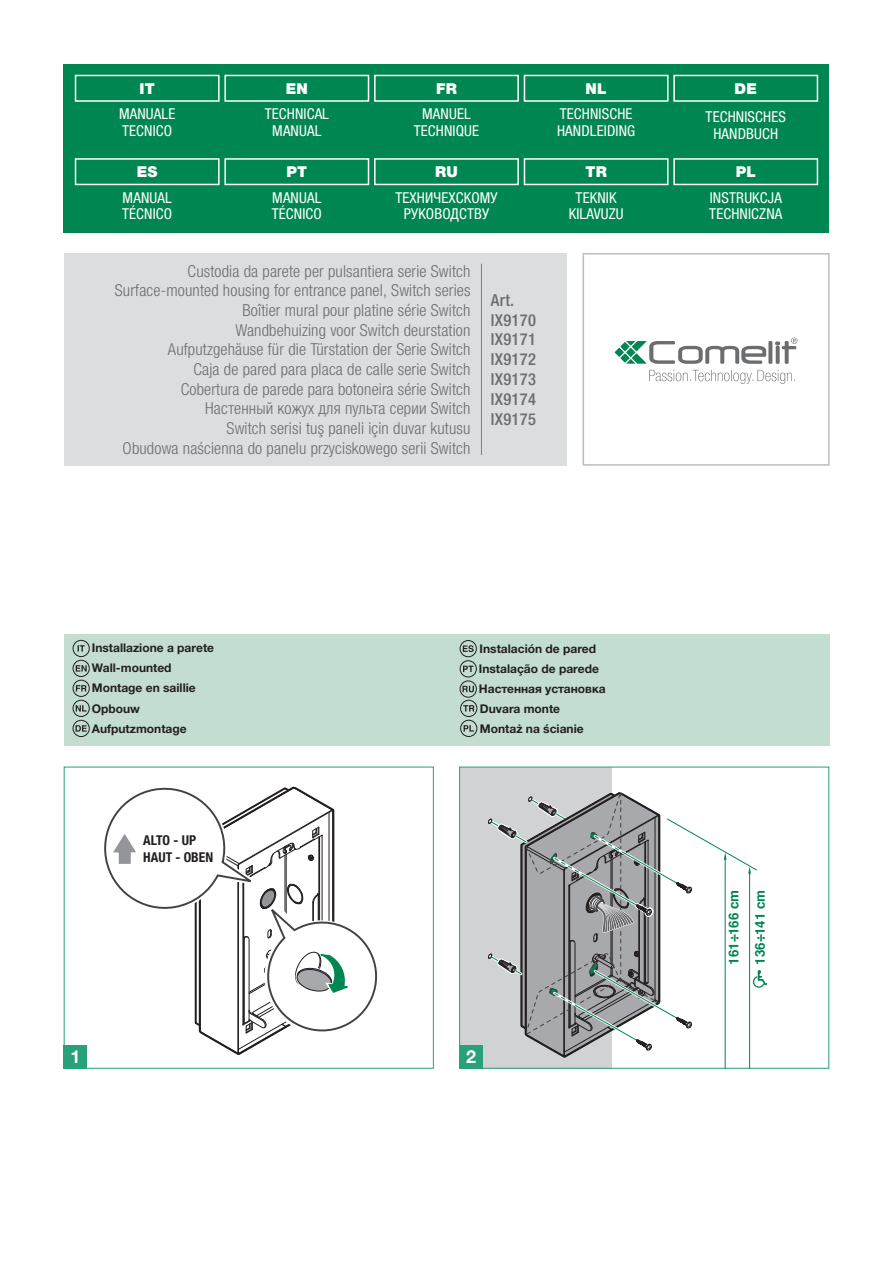
<style>
.page{position:relative;width:893px;height:1263px;background:#fff}
.page>*{position:absolute;margin:0;border:0;box-sizing:border-box;transform-origin:0 0}
.Numero_immagine{font:700 18px "Helvetica Neue LTW1 G";color:#fff}
.t1{font:300 condensed 16.5px "Helvetica Neue LTW1 G";letter-spacing:.01em;color:#6c6d70}
.t2{font:500 condensed 16.5px "Helvetica Neue LTW1 G";letter-spacing:.02em;color:#6c6d70}
.t3{font:condensed 15px/16.5px "Helvetica Neue LTW1 G";letter-spacing:.01em;color:#fff}
.t4{font:900 15px "Helvetica Neue LTW1 G";letter-spacing:.01em;color:#fff}
.t5{font:700 condensed 13.65px/16.4px "Helvetica Neue LTW1 G";color:#231f20}
.t6{font:700 13.5px/26.2px "Helvetica";color:#008751}
.titolo_primo_livello{font:700 12px "Helvetica Neue LTW1 G";color:#231f20}
</style>
<div class="page">
<div style="left:583px;top:253px;width:247px;height:213px;border:2px solid #bcbdc0"></div>
<svg style="left:649px;top:370px;width:146px;height:14px"></svg>
<svg style="left:614px;top:347px;width:10px;height:10px"></svg>
<svg style="left:620px;top:353px;width:10px;height:10px"></svg>
<svg style="left:620px;top:342px;width:10px;height:9px"></svg>
<svg style="left:626px;top:338px;width:171px;height:26px"></svg>
<div style="left:64px;top:253px;width:503px;height:213px;background:#dcdddf"></div>
<div style="left:64px;top:64px;width:765px;height:169px;background:#008751"></div>
<div style="left:75px;top:75px;width:145px;height:27px;border:2px solid #fff"></div>
<div style="left:224px;top:75px;width:145px;height:27px;border:2px solid #fff"></div>
<div style="left:374px;top:75px;width:145px;height:27px;border:2px solid #fff"></div>
<div style="left:524px;top:75px;width:144px;height:27px;border:2px solid #fff"></div>
<div style="left:673px;top:75px;width:145px;height:27px;border:2px solid #fff"></div>
<div style="left:75px;top:158px;width:145px;height:27px;border:2px solid #fff"></div>
<div style="left:224px;top:158px;width:145px;height:27px;border:2px solid #fff"></div>
<div style="left:374px;top:158px;width:145px;height:27px;border:2px solid #fff"></div>
<div style="left:524px;top:158px;width:144px;height:27px;border:2px solid #fff"></div>
<div style="left:673px;top:158px;width:145px;height:27px;border:2px solid #fff"></div>
<div style="left:460px;top:767px;width:152px;height:301px;background:#d1d2d4"></div>
<hr style="left:725px;top:859px;width:1px;height:209px;background:#008751">
<hr style="left:749px;top:873px;width:1px;height:195px;background:#008751">
<svg style="left:488px;top:792px;width:279px;height:266px"></svg>
<div style="left:459px;top:1045px;width:24px;height:23px;background:#28a079"></div>
<svg style="left:104px;top:786px;width:273px;height:269px"></svg>
<div style="left:64px;top:1045px;width:23px;height:23px;background:#28a079"></div>
<div style="left:64px;top:634px;width:766px;height:111px;background:#c3ded0"></div>
<svg style="left:462px;top:686px;width:12px;height:6px"></svg>
<div style="left:460px;top:680px;width:17px;height:17px;border:1px solid #231f20;border-radius:50%"></div>
<svg style="left:463px;top:705px;width:11px;height:6px"></svg>
<div style="left:460px;top:700px;width:17px;height:17px;border:1px solid #231f20;border-radius:50%"></div>
<svg style="left:76px;top:665px;width:11px;height:6px"></svg>
<div style="left:73px;top:660px;width:17px;height:17px;border:1px solid #231f20;border-radius:50%"></div>
<svg style="left:464px;top:725px;width:10px;height:6px"></svg>
<div style="left:460px;top:720px;width:17px;height:17px;border:1px solid #231f20;border-radius:50%"></div>
<svg style="left:76px;top:685px;width:10px;height:6px"></svg>
<div style="left:73px;top:680px;width:17px;height:17px;border:1px solid #231f20;border-radius:50%"></div>
<svg style="left:76px;top:725px;width:11px;height:7px"></svg>
<div style="left:73px;top:720px;width:17px;height:17px;border:1px solid #231f20;border-radius:50%"></div>
<svg style="left:463px;top:666px;width:10px;height:6px"></svg>
<div style="left:460px;top:660px;width:17px;height:17px;border:1px solid #231f20;border-radius:50%"></div>
<svg style="left:463px;top:645px;width:11px;height:7px"></svg>
<div style="left:460px;top:640px;width:17px;height:17px;border:1px solid #231f20;border-radius:50%"></div>
<svg style="left:78px;top:645px;width:7px;height:7px"></svg>
<div style="left:73px;top:640px;width:17px;height:17px;border:1px solid #231f20;border-radius:50%"></div>
<svg style="left:76px;top:705px;width:11px;height:6px"></svg>
<div style="left:73px;top:700px;width:17px;height:17px;border:1px solid #231f20;border-radius:50%"></div>
<hr style="left:481px;top:264px;width:1px;height:191px;background:#939598">
<p class="t4" style="left:140px;top:79px;width:17px">IT</p>
<p class="t3" style="left:119px;top:106px;width:58px">MANUALE<br>TECNICO</p>
<p class="t4" style="left:137px;top:163px;width:22px">ES</p>
<p class="t3" style="left:122px;top:189px;width:52px">MANUAL<br>TÉCNICO</p>
<p class="t4" style="left:286px;top:79px;width:24px">EN</p>
<p class="t3" style="left:265px;top:106px;width:66px;text-align:center">TECHNICAL<br>MANUAL</p>
<p class="t4" style="left:286px;top:163px;width:22px">PT</p>
<p class="t3" style="left:272px;top:189px;width:52px">MANUAL<br>TÉCNICO</p>
<p class="t4" style="left:436px;top:79px;width:22px">FR</p>
<p class="t3" style="left:414px;top:106px;width:67px;text-align:center">MANUEL<br>TECHNIQUE</p>
<p class="t4" style="left:435px;top:163px;width:24px">RU</p>
<p class="t3" style="left:395px;top:189px;width:104px;text-align:center">ТЕХНИЧЕXСКОМУ<br>РУКОВОДСТВУ</p>
<p class="t1" style="left:188px;top:261px;width:284px">Custodia da parete per pulsantiera serie Switch</p>
<p class="t1" style="left:115px;top:281px;width:357px">Surface-mounted housing for entrance panel, Switch series</p>
<p class="t1" style="left:243px;top:300px;width:229px">Boîtier mural pour platine série Switch</p>
<p class="t1" style="left:235px;top:320px;width:237px">Wandbehuizing voor Switch deurstation</p>
<p class="t1" style="left:168px;top:340px;width:304px">Aufputzgehäuse für die Türstation der Serie Switch</p>
<p class="t1" style="left:193px;top:360px;width:278px">Caja de pared para placa de calle serie Switch</p>
<p class="t1" style="left:181px;top:379px;width:291px">Cobertura de parede para botoneira série Switch</p>
<p class="t1" style="left:205px;top:399px;width:267px">Настенный кожух для пульта серии Switch</p>
<p class="t1" style="left:227px;top:419px;width:245px">Switch serisi tuş paneli için duvar kutusu</p>
<p class="t1" style="left:123px;top:438px;width:349px">Obudowa naścienna do panelu przyciskowego serii Switch</p>
<p class="t2" style="left:491px;top:290px;width:25px">Art.</p>
<p class="t2" style="left:491px;top:310px;width:47px">IX9170</p>
<p class="t2" style="left:491px;top:330px;width:47px">IX9171</p>
<p class="t2" style="left:491px;top:349px;width:47px">IX9172</p>
<p class="t2" style="left:491px;top:369px;width:47px">IX9173</p>
<p class="t2" style="left:491px;top:389px;width:47px">IX9174</p>
<p class="t2" style="left:491px;top:409px;width:47px">IX9175</p>
<p class="t4" style="left:586px;top:79px;width:22px">NL</p>
<p class="t3" style="left:557px;top:106px;width:80px">TECHNISCHE<br>HANDLEIDING</p>
<p class="t4" style="left:585px;top:163px;width:23px">TR</p>
<p class="t3" style="left:569px;top:189px;width:56px;text-align:center">TEKNIK<br>KILAVUZU</p>
<p class="t4" style="left:735px;top:79px;width:24px">DE</p>
<p class="t3" style="left:706px;top:109px;width:82px;text-align:center">TECHNISCHES<br>HANDBUCH</p>
<p class="t4" style="left:736px;top:163px;width:22px">PL</p>
<p class="t3" style="left:709px;top:189px;width:75px">INSTRUKCJA<br>TECHNICZNA</p>
<p class="titolo_primo_livello" style="left:92px;top:641px;width:124px">Installazione a parete</p>
<p class="titolo_primo_livello" style="left:92px;top:661px;width:81px">Wall-mounted</p>
<p class="titolo_primo_livello" style="left:92px;top:681px;width:105px">Montage en saillie</p>
<p class="titolo_primo_livello" style="left:92px;top:701px;width:50px">Opbouw</p>
<p class="titolo_primo_livello" style="left:92px;top:721px;width:96px">Aufputzmontage</p>
<p class="t5" style="left:143px;top:832px;width:71px">ALTO - UP<br>HAUT - OBEN</p>
<p class="Numero_immagine" style="left:70px;top:1046px;width:12px">1</p>
<p class="titolo_primo_livello" style="left:480px;top:641px;width:118px">Instalación de pared</p>
<p class="titolo_primo_livello" style="left:479px;top:661px;width:122px">Instalação de parede</p>
<p class="titolo_primo_livello" style="left:479px;top:681px;width:128px">Настенная установка</p>
<p class="titolo_primo_livello" style="left:480px;top:701px;width:82px">Duvara monte</p>
<p class="titolo_primo_livello" style="left:480px;top:721px;width:105px">Montaż na ścianie</p>
<p class="Numero_immagine" style="left:466px;top:1046px;width:12px">2</p>
<p class="t6" style="left:721px;top:965px;width:77px;rotate:-90deg">161÷166 cm<br>136÷141 cm</p>
</div>
